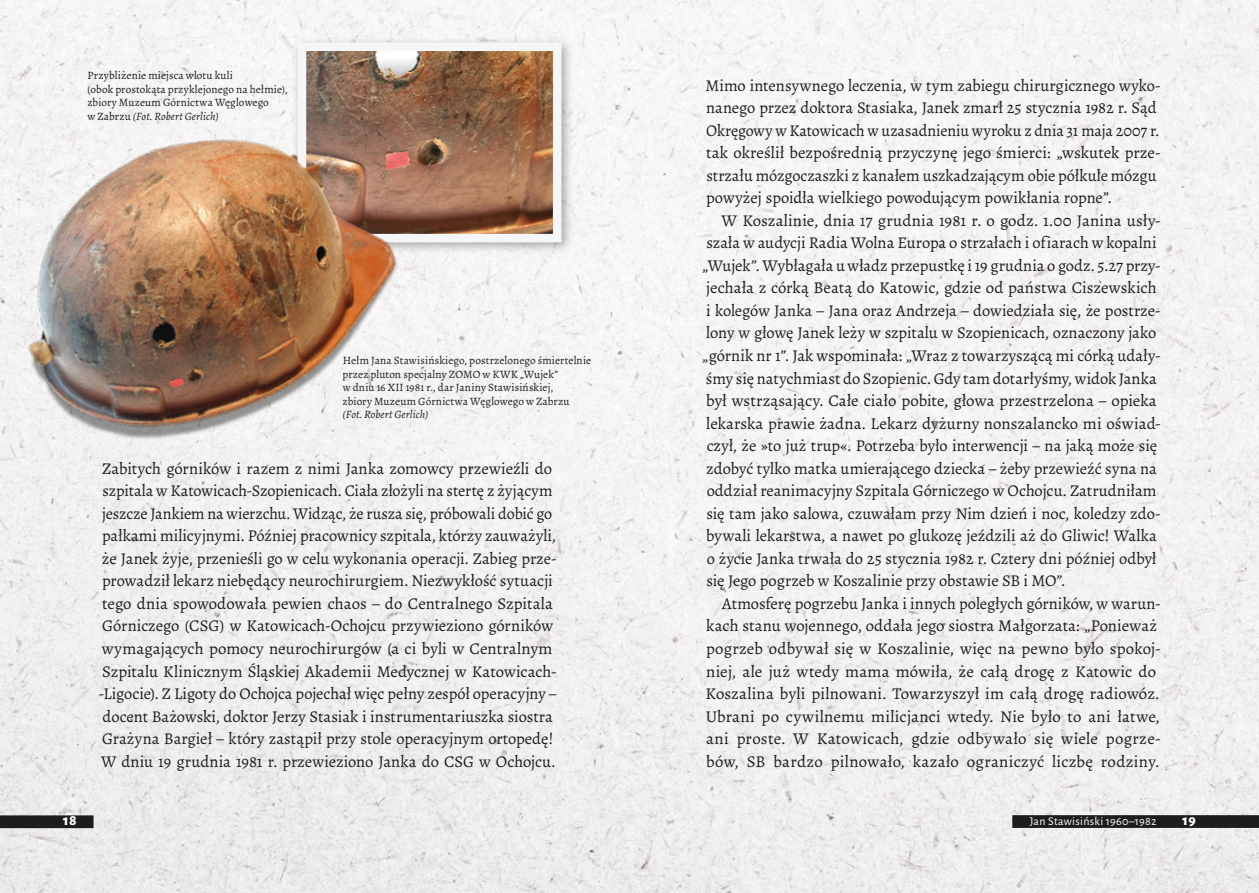
<style>
.page{position:relative;width:1259px;height:893px;background:#fff}
.page>*{position:absolute;margin:0;border:0;box-sizing:border-box;transform-origin:0 0}
.Akapit_otwierający{font:16.5px/22.5px "Alegreya";letter-spacing:-.005em;color:#1d1d1b}
.Akapit{font:16.5px/22.5px "Alegreya";color:#1d1d1b}
.Akapit_-15{font:16.5px/22.5px "Alegreya";letter-spacing:.01em;color:#1d1d1b}
.t1{font:800 15px "Alegreya Sans";color:#fff}
.t2{font:12px "Alegreya Sans";letter-spacing:.025em;color:#fff}
.Podpisy{font:11.25px/13.5px "Alegreya";letter-spacing:.01em;color:#1d1d1b}
.s1{font-style:italic}
</style>
<div class="page">
<img style="left:0;top:0;width:1259px;height:893px">
<div style="left:292px;top:37px;width:282px;height:218px;background:#1d1d1b;opacity:.35"></div>
<img style="left:491px;top:53px;width:60px;height:179px">
<div style="left:298px;top:43px;width:263px;height:199px;border:9px solid #f5f6f7"></div>
<img style="left:0;top:37px;width:491px;height:463px">
<img style="left:0;top:54px;width:478px;height:444px">
<div style="left:0;top:815px;width:94px;height:13px;background:#1d1d1b"></div>
<div style="left:1012px;top:815px;width:247px;height:13px;background:#1d1d1b"></div>
<p class="Podpisy" style="left:87px;top:69px;width:202px">Przybliżenie miejsca wlotu kuli<br>(obok prostokąta przyklejonego na hełmie), zbiory Muzeum Górnictwa Węglowego<br>w Zabrzu <span class="s1">(Fot. Robert Gerlich)</span></p>
<p class="Podpisy" style="left:342px;top:354px;width:250px">Hełm Jana Stawisińskiego, postrzelonego śmiertelnie przez pluton specjalny ZOMO w KWK „Wujek”<br>w dniu 16 XII 1981 r., dar Janiny Stawisińskiej,<br>zbiory Muzeum Górnictwa Węglowego w Zabrzu <span class="s1">(Fot. Robert Gerlich)</span></p>
<p class="Akapit_otwierający" style="left:99px;top:457px;width:459px">Zabitych górników i razem z nimi Janka zomowcy przewieźli do szpitala w Katowicach-Szopienicach. Ciała złożyli na stertę z żyjącym jeszcze Jankiem na wierzchu. Widząc, że rusza się, próbowali dobić go pałkami milicyjnymi. Później pracownicy szpitala, którzy zauważyli, że Janek żyje, przenieśli go w celu wykonania operacji. Zabieg prze&shy;prowadził lekarz niebędący neurochirurgiem. Niezwykłość sytuacji tego dnia spowodowała pewien chaos – do Centralnego Szpitala Górniczego (CSG) w Katowicach-Ochojcu przywieziono górników wymagających pomocy neurochirurgów (a ci byli w Centralnym Szpitalu Klinicznym Śląskiej Akademii Medycznej w Katowicach-‑Ligocie). Z Ligoty do Ochojca pojechał więc pełny zespół operacyjny – docent Bażowski, doktor Jerzy Stasiak i instrumentariuszka siostra Grażyna Bargieł – który zastąpił przy stole operacyjnym ortopedę!<br>W dniu 19 grudnia 1981 r. przewieziono Janka do CSG w Ochojcu.</p>
<p class="Akapit_otwierający" style="left:705px;top:74px;width:456px">Mimo intensywnego leczenia, w tym zabiegu chirurgicznego wyko&shy;nanego przez doktora Stasiaka, Janek zmarł 25 stycznia 1982 r. Sąd Okręgowy w Katowicach w uzasadnieniu wyroku z dnia 31 maja 2007 r. tak określił bezpośrednią przyczynę jego śmierci: „wskutek prze&shy;strzału mózgoczaszki z kanałem uszkadzającym obie półkule mózgu powyżej spoidła wielkiego powodującym powikłania ropne”.</p>
<p class="Akapit" style="left:702px;top:209px;width:460px;text-indent:19px">W Koszalinie, dnia 17 grudnia 1981 r. o godz. 1.00 Janina usły&shy;szała w audycji Radia Wolna Europa o strzałach i ofiarach w kopalni „Wujek”. Wybłagała u władz przepustkę i 19 grudnia o godz. 5.27 przy&shy;jechała z córką Beatą do Katowic, gdzie od państwa Ciszewskich i kolegów Janka – Jana oraz Andrzeja – dowiedziała się, że postrze&shy;lony w głowę Janek leży w szpitalu w Szopienicach, oznaczony jako „górnik nr 1”. Jak wspominała: „Wraz z towarzyszącą mi córką udały&shy;śmy się natychmiast do Szopienic. Gdy tam dotarłyśmy, widok Janka był wstrząsający. Całe ciało pobite, głowa przestrzelona – opieka lekarska prawie żadna. Lekarz dyżurny nonszalancko mi oświad&shy;czył, że »to już trup«. Potrzeba było interwencji – na jaką może się zdobyć tylko matka umierającego dziecka – żeby przewieźć syna na oddział reanimacyjny Szpitala Górniczego w Ochojcu. Zatrudniłam się tam jako salowa, czuwałam przy Nim dzień i noc, koledzy zdo&shy;bywali lekarstwa, a nawet po glukozę jeździli aż do Gliwic! Walka o życie Janka trwała do 25 stycznia 1982 r. Cztery dni później odbył się Jego pogrzeb w Koszalinie przy obstawie SB i MO”.</p>
<p class="Akapit_-15" style="left:705px;top:592px;width:457px;text-indent:17px">Atmosferę pogrzebu Janka i innych poległych górników, w warun&shy;kach stanu wojennego, oddała jego siostra Małgorzata: „Ponieważ pogrzeb odbywał się w Koszalinie, więc na pewno było spokoj&shy;niej, ale już wtedy mama mówiła, że całą drogę z Katowic do Koszalina byli pilnowani. Towarzyszył im całą drogę radiowóz.<br>Ubrani po cywilnemu milicjanci wtedy. Nie było to ani łatwe, ani proste. W Katowicach, gdzie odbywało się wiele pogrze&shy;bów, SB bardzo pilnowało, kazało ograniczyć liczbę rodziny.</p>
<p class="t1" style="left:63px;top:809px;width:15px">18</p>
<p class="t2" style="left:1029px;top:813px;width:128px">Jan Stawisiński 1960–1982</p>
<p class="t1" style="left:1182px;top:809px;width:15px">19</p>
</div>
